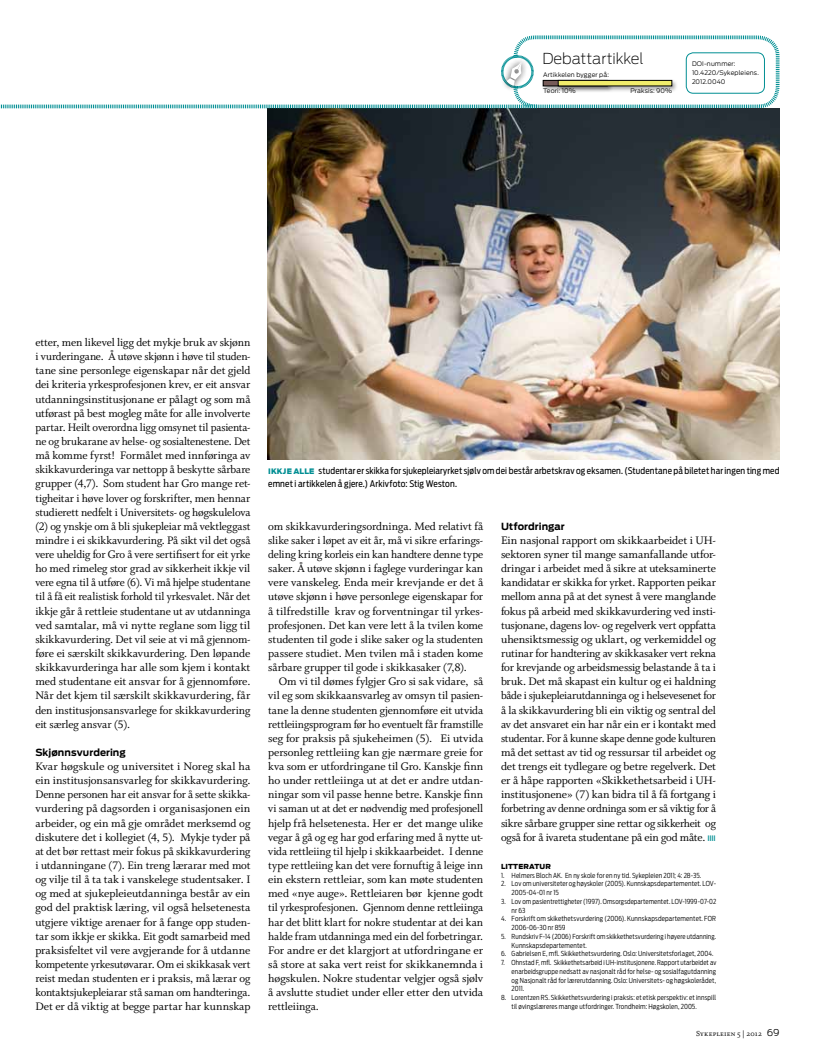
<style>
.page{position:relative;width:815px;height:1053px;background:#fff}
.page>*{position:absolute;margin:0;border:0;box-sizing:border-box;transform-origin:0 0}
.t1{font:200 15px "Antenna";letter-spacing:-.01em;color:#000}
.t2{font:12.12px/14.1px "Whitman Roman LF";letter-spacing:-.01em;color:#000;text-align:justify}
.t3{font:700 9.75px "Antenna";letter-spacing:.005em;color:#000}
.t4{font:9.12px/12.5px "Antenna Cond";letter-spacing:.015em;color:#000}
.t5{font:8.12px "Whitman Small Caps Os F";letter-spacing:.02em;color:#000}
.t6{font:300 6.88px/8.8px "Antenna Cond";letter-spacing:.02em;color:#000}
.t7{font:900 6.88px "Antenna";letter-spacing:.025em;color:#000}
.t8{font:300 6.25px/8.8px "Antenna";letter-spacing:.02em;color:#000}
.s1{font-family:"Antenna";font-weight:900;font-size:7.5px;color:#008e93}
.s2{font-family:"Antenna";font-weight:900;font-size:7.5px;color:#fff}
.s3{font-family:"Antenna";font-weight:700;font-size:5.88px;color:#008e93}
.s4{font-family:"Antenna";font-weight:300;font-size:9.38px}
</style>
<div class="page">
<img style="left:268px;top:109px;width:512px;height:350px">
<svg style="left:0;top:35px;width:780px;height:74px"></svg>
<p class="t1" style="left:542px;top:50px;width:103px">Debattartikkel</p>
<p class="t8" style="left:543px;top:70px;width:68px">Artikkelen bygger på:</p>
<p class="t8" style="left:543px;top:87px;width:34px">Teori: 10%</p>
<p class="t8" style="left:630px;top:87px;width:43px">Praksis: 90%</p>
<p class="t8" style="left:692px;top:60px;width:68px">DOI-nummer:<br>10.4220/Sykepleiens.<br>2012.0040</p>
<p class="t2" style="left:35px;top:335px;width:217px">etter, men likevel ligg det mykje bruk av skjønn i vurderingane. Å utøve skjønn i høve til studen&shy;tane sine personlege eigenskapar når det gjeld dei kriteria yrkesprofesjonen krev, er eit ansvar utdanningsinstitusjonane er pålagt og som må utførast på best mogleg måte for alle involverte partar. Heilt overordna ligg omsynet til pasienta&shy;ne og brukarane av helse- og sosialtenestene. Det må komme fyrst! Formålet med innføringa av skikkavurderinga var nettopp å beskytte sårbare grupper (4,7). Som student har Gro mange ret&shy;tigheitar i høve lover og forskrifter, men hennar studierett nedfelt i Universitets- og høgskulelova (2) og ynskje om å bli sjukepleiar må vektleggast mindre i ei skikkavurdering. På sikt vil det også vere uheldig for Gro å vere sertifisert for eit yrke ho med rimeleg stor grad av sikkerheit ikkje vil vere egna til å utføre (6). Vi må hjelpe studentane til å få eit realistisk forhold til yrkesvalet. Når det ikkje går å rettleie studentane ut av utdanninga ved samtalar, må vi nytte reglane som ligg til skikkavurdering. Det vil seie at vi må gjennom&shy;føre ei særskilt skikkavurdering. Den løpande skikkavurderinga har alle som kjem i kontakt med studentane eit ansvar for å gjennomføre.<br>Når det kjem til særskilt skikkavurdering, får den institusjonsansvarlege for skikkavurdering eit særleg ansvar (5).</p>
<p class="t3" style="left:35px;top:746px;width:92px">Skjønnsvurdering</p>
<p class="t2" style="left:35px;top:759px;width:217px">Kvar høgskule og universitet i Noreg skal ha ein institusjonsansvarleg for skikkavurdering.<br>Denne personen har eit ansvar for å sette skikka&shy;vurdering på dagsorden i organisasjonen ein arbeider, og ein må gje området merksemd og diskutere det i kollegiet (4, 5). Mykje tyder på at det bør rettast meir fokus på skikkavurdering i utdanningane (7). Ein treng lærarar med mot og vilje til å ta tak i vanskelege studentsaker. I og med at sjukepleieutdanninga består av ein god del praktisk læring, vil også helsetenesta utgjere viktige arenaer for å fange opp studen&shy;tar som ikkje er skikka. Eit godt samarbeid med praksisfeltet vil vere avgjerande for å utdanne kompetente yrkesutøvarar. Om ei skikkasak vert reist medan studenten er i praksis, må lærar og kontaktsjukepleiarar stå saman om handteringa.<br>Det er då viktig at begge partar har kunnskap</p>
<p class="t4" style="left:268px;top:464px;width:513px"><span class="s1">IKKJE ALLE</span><span class="s2">:</span> studentar er skikka for sjukepleiaryrket sjølv om dei består arbetskrav og eksamen. (Studentane på biletet har ingen ting med emnet i artikkelen å gjere.) Arkivfoto: Stig Weston.</p>
<p class="t2" style="left:268px;top:519px;width:217px">om skikkavurderingsordninga. Med relativt få slike saker i løpet av eit år, må vi sikre erfarings&shy;deling kring korleis ein kan handtere denne type saker. Å utøve skjønn i faglege vurderingar kan vere vanskeleg. Enda meir krevjande er det å utøve skjønn i høve personlege eigenskapar for å tilfredstille krav og forventningar til yrkes&shy;profesjonen. Det kan vere lett å la tvilen kome studenten til gode i slike saker og la studenten passere studiet. Men tvilen må i staden kome sårbare grupper til gode i skikkasaker (7,8).</p>
<p class="t2" style="left:268px;top:674px;width:217px;text-indent:11px">Om vi til dømes fylgjer Gro si sak vidare, så vil eg som skikkaansvarleg av omsyn til pasien&shy;tane la denne studenten gjennomføre eit utvida rettleiingsprogram før ho eventuelt får framstille seg for praksis på sjukeheimen (5). Ei utvida personleg rettleiing kan gje nærmare greie for kva som er utfordringane til Gro. Kanskje finn ho under rettleiinga ut at det er andre utdan&shy;ningar som vil passe henne betre. Kanskje finn vi saman ut at det er nødvendig med profesjonell hjelp frå helsetenesta. Her er det mange ulike vegar å gå og eg har god erfaring med å nytte ut&shy;vida rettleiing til hjelp i skikkaarbeidet. I denne type rettleiing kan det vere fornuftig å leige inn ein ekstern rettleiar, som kan møte studenten med «nye auge». Rettleiaren bør kjenne godt til yrkesprofesjonen. Gjennom denne rettleiinga har det blitt klart for nokre studentar at dei kan halde fram utdanninga med ein del forbetringar.<br>For andre er det klargjort at utfordringane er så store at saka vert reist for skikkanemnda i høgskulen. Nokre studentar velgjer også sjølv å avslutte studiet under eller etter den utvida rettleiinga.</p>
<p class="t3" style="left:501px;top:520px;width:65px">Utfordringar</p>
<p class="t2" style="left:501px;top:533px;width:217px">Ein nasjonal rapport om skikkaarbeidet i UH&shy;sektoren syner til mange samanfallande utfor&shy;dringar i arbeidet med å sikre at uteksaminerte kandidatar er skikka for yrket. Rapporten peikar mellom anna på at det synest å vere manglande fokus på arbeid med skikkavurdering ved insti&shy;tusjonane, dagens lov- og regelverk vert oppfatta uhensiktsmessig og uklart, og verkemiddel og rutinar for handtering av skikkasaker vert rekna for krevjande og arbeidsmessig belastande å ta i bruk. Det må skapast ein kultur og ei haldning både i sjukepleiarutdanninga og i helsevesenet for å la skikkavurdering bli ein viktig og sentral del av det ansvaret ein har når ein er i kontakt med studentar. For å kunne skape denne gode kulturen må det settast av tid og ressursar til arbeidet og det trengs eit tydlegare og betre regelverk. Det er å håpe rapporten «Skikkethetsarbeid i UH&shy;institusjonene» (7) kan bidra til å få fortgang i forbetring av denne ordninga som er så viktig for å sikre sårbare grupper sine rettar og sikkerheit og også for å ivareta studentane på ein god måte. <span class="s3">||||</span></p>
<p class="t7" style="left:501px;top:862px;width:51px">LITTERATUR</p>
<p class="t6" style="left:501px;top:870px;width:202px">1. Helmers Bloch AK. En ny skole for en ny tid. Sykepleien 2011; 4: 28-35.</p>
<p class="t6" style="left:512px;top:879px;width:206px;text-indent:-11px">2. Lov om universiteter og høyskoler (2005). Kunnskapsdepartementet. LOV-<br>2005-04-01 nr 15</p>
<p class="t6" style="left:512px;top:897px;width:206px;text-indent:-11px">3. Lov om pasientrettigheter (1997). Omsorgsdepartementet. LOV-1999-07-02 nr 63</p>
<p class="t6" style="left:512px;top:914px;width:206px;text-indent:-11px">4. Forskrift om skikethetsvurdering (2006). Kunnskapsdepartementet. FOR<br>2006-06-30 nr 859</p>
<p class="t6" style="left:512px;top:932px;width:206px;text-indent:-11px">5. Rundskriv F-14 (2006) Forskrift om skikkethetsvurdering i høyere utdanning.<br>Kunnskapsdepartementet.</p>
<p class="t6" style="left:501px;top:949px;width:214px">6. Gabrielsen E, mfl. Skikkethetsvurdering. Oslo: Universitetsforlaget, 2004.</p>
<p class="t6" style="left:512px;top:958px;width:206px;text-align:justify;text-indent:-11px">7. Ohnstad F, mfl. Skikkethetsarbeid i UH-institusjonene. Rapport utarbeidet av enarbeidsgruppe nedsatt av nasjonalt råd for helse- og sosialfagutdanning og Nasjonalt råd for lærerutdanning. Oslo: Universitets- og høgskolerådet, 2011.</p>
<p class="t6" style="left:512px;top:993px;width:206px;text-indent:-11px">8. Lorentzen RS. Skikkethetsvurdering i praksis: et etisk perspektiv: et innspill til øvingslæreres mange utfordringer. Trondheim: Høgskolen, 2005.</p>
<p class="t5" style="left:696px;top:1029px;width:85px">Sykepleien 5 | 2012 <span class="s4">69</span></p>
</div>
